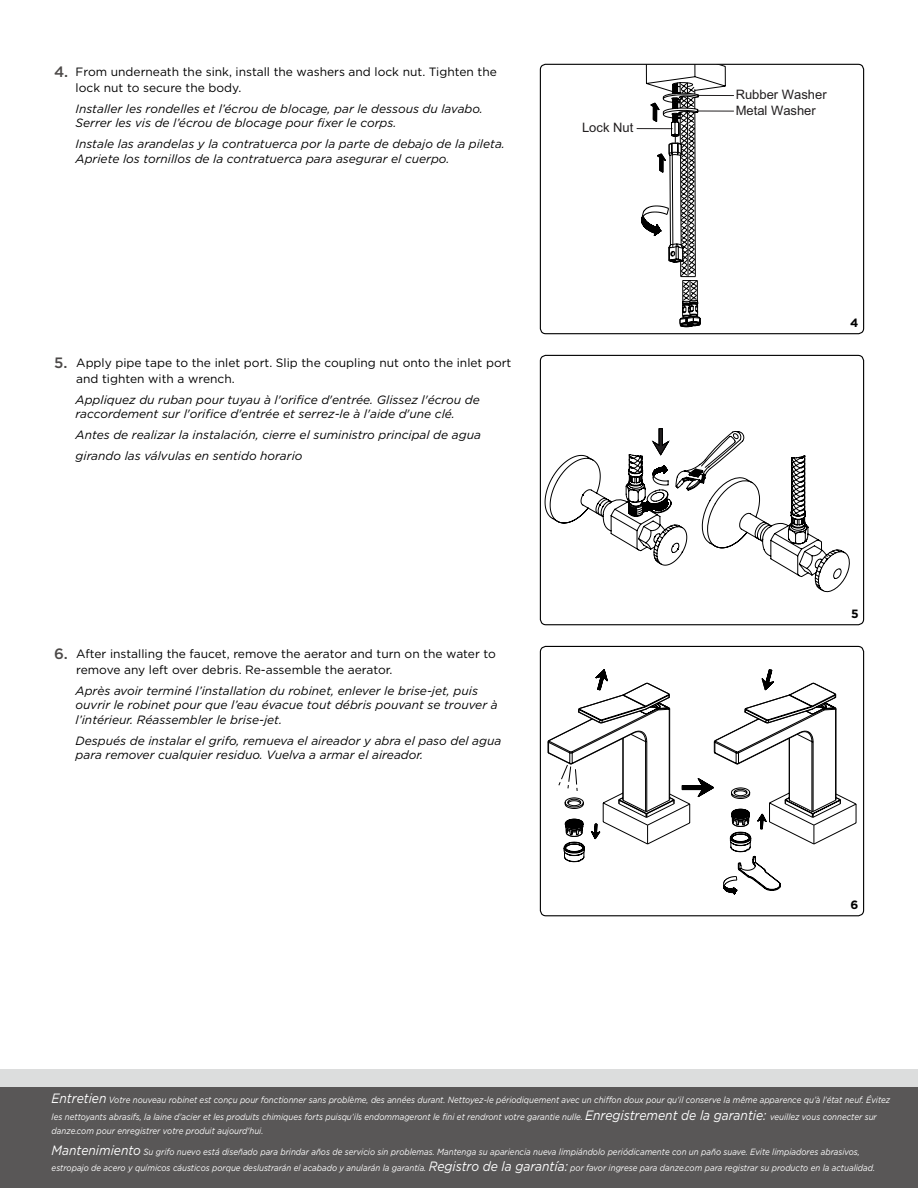
<style>
.page{position:relative;width:918px;height:1188px;background:#fff}
.page>*{position:absolute;margin:0;border:0;box-sizing:border-box;transform-origin:0 0}
.t1{font:13.05px/16.4px "Arial";color:#221f20}
.t2{font:italic 12px/14.4px "Gotham";color:#000}
.t3{font:12px/16.5px "Gotham";color:#000}
.t4{font:700 12px "Gotham";color:#000}
.t5{font:italic 9px/16.2px "Gotham";color:#fff;scale:.89 1}
.s1{font-weight:500;font-size:15px;color:#4c4948}
.s2{font-size:13.5px}
</style>
<div class="page">
<div style="left:0;top:1070px;width:918px;height:118px;background:#dcdddd"></div>
<div style="left:0;top:1087px;width:918px;height:101px;background:#595757"></div>
<hr style="left:698px;top:111px;width:36px;height:1px;background:#221f20">
<hr style="left:637px;top:128px;width:35px;height:1px;background:#221f20">
<hr style="left:698px;top:95px;width:36px;height:1px;background:#221f20">
<svg style="left:641px;top:66px;width:85px;height:261px"></svg>
<div style="left:540px;top:64px;width:324px;height:270px;border:1px solid #000;border-radius:5px"></div>
<svg style="left:545px;top:428px;width:305px;height:164px"></svg>
<div style="left:540px;top:355px;width:324px;height:270px;border:1px solid #000;border-radius:6px"></div>
<svg style="left:547px;top:669px;width:310px;height:226px"></svg>
<div style="left:540px;top:646px;width:324px;height:270px;border:1px solid #000;border-radius:6px"></div>
<h2 class="t3" style="left:76px;top:63px;width:423px;text-indent:-22px"><span class="s1">4.</span> From underneath the sink, install the washers and lock nut. Tighten the lock nut to secure the body.</h2>
<h2 class="t2" style="left:76px;top:101px;width:409px">Installer les rondelles et l’écrou de blocage, par le dessous du lavabo.<br>Serrer les vis de l’écrou de blocage pour fixer le corps.</h2>
<h2 class="t2" style="left:76px;top:137px;width:431px">Instale las arandelas y la contratuerca por la parte de debajo de la pileta.<br>Apriete los tornillos de la contratuerca para asegurar el cuerpo.</h2>
<h1 class="t1" style="left:582px;top:119px;width:53px">Lock Nut</h1>
<h2 class="t3" style="left:76px;top:354px;width:437px;text-indent:-22px"><span class="s1">5.</span> Apply pipe tape to the inlet port. Slip the coupling nut onto the inlet port and tighten with a wrench.</h2>
<h2 class="t2" style="left:76px;top:392px;width:406px">Appliquez du ruban pour tuyau à l'orifice d'entrée. Glissez l'écrou de raccordement sur l'orifice d'entrée et serrez-le à l'aide d'une clé.</h2>
<h2 class="t2" style="left:76px;top:424px;width:407px;line-height:20.9px">Antes de realizar la instalación, cierre el suministro principal de agua girando las válvulas en sentido horario</h2>
<h2 class="t3" style="left:76px;top:645px;width:421px;text-indent:-22px"><span class="s1">6.</span> After installing the faucet, remove the aerator and turn on the water to remove any left over debris. Re-assemble the aerator.</h2>
<h2 class="t2" style="left:76px;top:683px;width:424px">Après avoir terminé l’installation du robinet, enlever le brise-jet, puis ouvrir le robinet pour que l’eau évacue tout débris pouvant se trouver à l’intérieur. Réassembler le brise-jet.</h2>
<h2 class="t2" style="left:76px;top:733px;width:427px">Después de instalar el grifo, remueva el aireador y abra el paso del agua para remover cualquier residuo. Vuelva a armar el aireador.</h2>
<h1 class="t1" style="left:736px;top:86px;width:93px">Rubber Washer<br>Metal Washer</h1>
<h2 class="t4" style="left:850px;top:315px;width:10px">4</h2>
<h2 class="t4" style="left:851px;top:606px;width:9px">5</h2>
<h2 class="t4" style="left:851px;top:897px;width:9px">6</h2>
<p class="t5" style="left:52px;top:1092px;width:944px"><span class="s2">Entretien</span> Votre nouveau robinet est conçu pour fonctionner sans problème, des années durant. Nettoyez-le périodiquement avec un chiffon doux pour qu’il conserve la même apparence qu’à l’état neuf. Évitez les nettoyants abrasifs, la laine d’acier et les produits chimiques forts puisqu’ils endommageront le fini et rendront votre garantie nulle. <span class="s2">Enregistrement de la garantie:</span> veuillez vous connecter sur</p>
<p class="t5" style="left:52px;top:1122px;width:239px">danze.com pour enregistrer votre produit aujourd'hui.</p>
<p class="t5" style="left:52px;top:1143px;width:927px"><span class="s2">Mantenimiento</span> Su grifo nuevo está diseñado para brindar años de servicio sin problemas. Mantenga su apariencia nueva limpiándolo periódicamente con un paño suave. Evite limpiadores abrasivos, estropajo de acero y químicos cáusticos porque deslustrarán el acabado y anularán la garantía. <span class="s2">Registro de la garantía:</span> por favor ingrese para danze.com para registrar su producto en la actualidad.</p>
</div>
